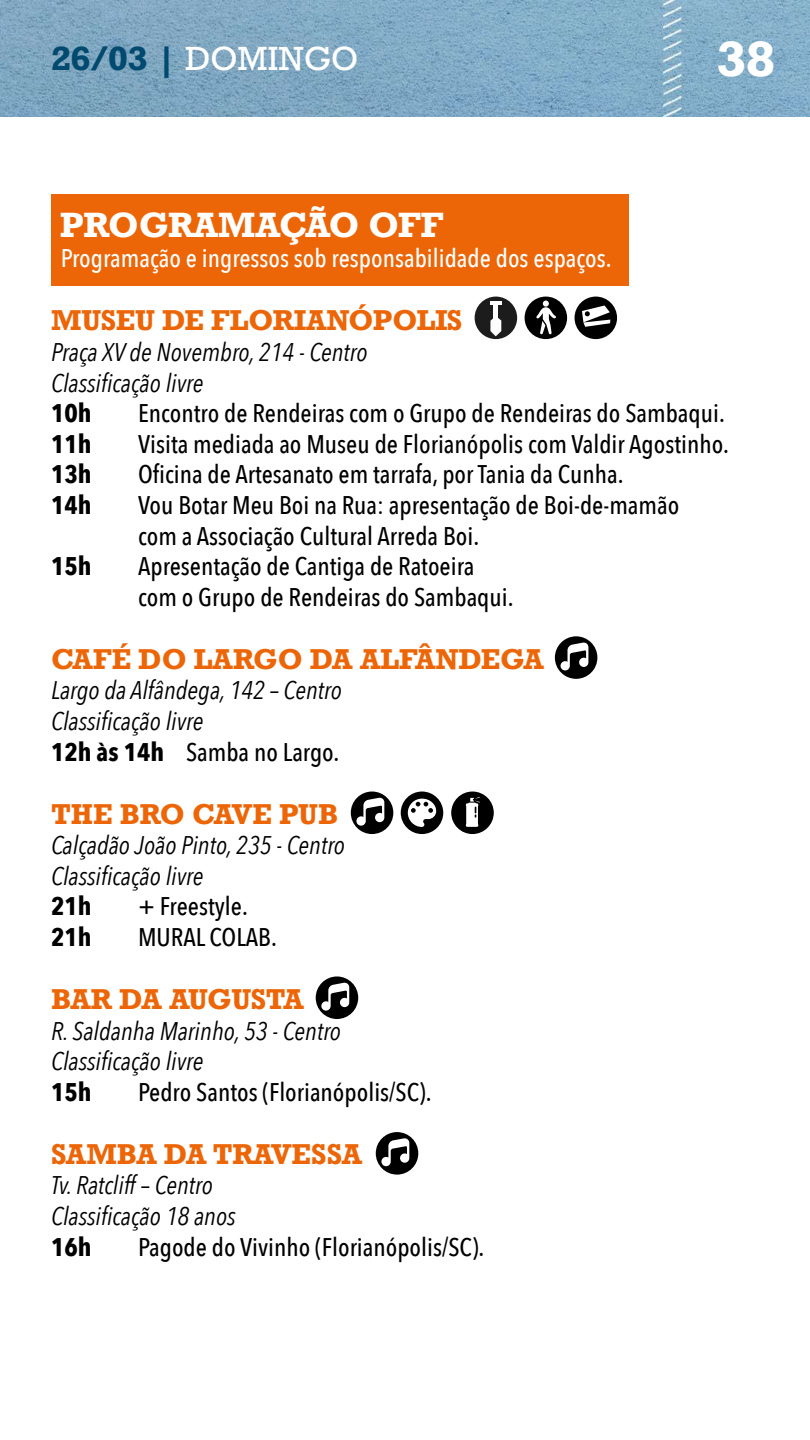
<style>
.page{position:relative;width:810px;height:1440px;background:#fff}
.page>*{position:absolute;margin:0;border:0;box-sizing:border-box;transform-origin:0 0}
.t1{font:700 46.5px "Rockwell";color:#fff}
.t2{font:700 33px "Rockwell";letter-spacing:-.025em;color:#fff}
.t3{font:31.5px "Rockwell";color:#fff}
.t4{font:700 27px "Rockwell";letter-spacing:-.015em;color:#ec6608}
.t5{font:500 25.5px/30.6px "Avenir Next Condensed";color:#000}
.t6{font:italic 25.5px/30.6px "Avenir Next Condensed";color:#000}
.t7{font:500 25.5px "Avenir Next Condensed";color:#fff}
.t8{font:700 25.5px "Avenir Next Condensed";color:#000}
.s1{font-weight:700;color:#004a6f}
.s2{font-weight:700;font-style:normal}
.s3{font-weight:500;font-style:normal}
</style>
<div class="page">
<div style="left:51px;top:195px;width:577px;height:91px;background:#ec6608"></div>
<img style="left:0;top:0;width:810px;height:117px">
<div style="left:555px;top:636px;width:42px;height:43px;background:#000;border-radius:50%"></div>
<svg style="left:561px;top:642px;width:27px;height:28px"></svg>
<div style="left:351px;top:792px;width:42px;height:42px;background:#000;border-radius:50%"></div>
<svg style="left:356px;top:798px;width:28px;height:28px"></svg>
<div style="left:316px;top:976px;width:42px;height:43px;background:#000;border-radius:50%"></div>
<svg style="left:321px;top:983px;width:28px;height:28px"></svg>
<div style="left:376px;top:1132px;width:42px;height:43px;background:#000;border-radius:50%"></div>
<svg style="left:381px;top:1138px;width:28px;height:28px"></svg>
<div style="left:401px;top:792px;width:42px;height:42px;background:#000;border-radius:50%"></div>
<svg style="left:408px;top:799px;width:28px;height:28px"></svg>
<div style="left:451px;top:792px;width:43px;height:42px;background:#000;border-radius:50%"></div>
<svg style="left:466px;top:797px;width:14px;height:30px"></svg>
<div style="left:525px;top:297px;width:42px;height:42px;background:#000;border-radius:50%"></div>
<svg style="left:536px;top:301px;width:20px;height:33px"></svg>
<div style="left:575px;top:297px;width:42px;height:42px;background:#000;border-radius:50%"></div>
<svg style="left:582px;top:306px;width:28px;height:21px"></svg>
<div style="left:475px;top:297px;width:42px;height:42px;background:#1c1c1c;border-radius:50%"></div>
<svg style="left:490px;top:316px;width:11px;height:20px"></svg>
<hr style="left:494px;top:303px;width:4px;height:19px;background:#fff">
<hr style="left:490px;top:301px;width:11px;height:4px;background:#fff">
<p class="t3" style="left:51px;top:40px;width:309px"><span class="s1">26/03 |</span> DOMINGO</p>
<h1 class="t1" style="left:717px;top:29px;width:60px">38</h1>
<p class="t2" style="left:60px;top:203px;width:385px">PROGRAMAÇÃO OFF</p>
<p class="t7" style="left:61px;top:243px;width:552px">Programação e ingressos sob responsabilidade dos espaços.</p>
<p class="t4" style="left:51px;top:303px;width:413px">MUSEU DE FLORIANÓPOLIS</p>
<p class="t6" style="left:51px;top:337px;width:318px">Praça XV de Novembro, 214 - Centro<br>Classificação livre</p>
<p class="t8" style="left:51px;top:398px;width:42px">10h</p>
<p class="t5" style="left:138px;top:398px;width:588px">Encontro de Rendeiras com o Grupo de Rendeiras do Sambaqui.</p>
<p class="t8" style="left:51px;top:428px;width:42px">11h</p>
<p class="t5" style="left:138px;top:428px;width:592px">Visita mediada ao Museu de Florianópolis com Valdir Agostinho.</p>
<p class="t8" style="left:51px;top:459px;width:42px">13h</p>
<p class="t5" style="left:138px;top:459px;width:487px">Oficina de Artesanato em tarrafa, por Tania da Cunha.</p>
<p class="t8" style="left:51px;top:489px;width:42px">14h</p>
<p class="t5" style="left:138px;top:490px;width:543px">Vou Botar Meu Boi na Rua: apresentação de Boi-de-mamão com a Associação Cultural Arreda Boi.</p>
<p class="t8" style="left:51px;top:551px;width:42px">15h</p>
<p class="t5" style="left:138px;top:551px;width:377px">Apresentação de Cantiga de Ratoeira com o Grupo de Rendeiras do Sambaqui.</p>
<p class="t4" style="left:51px;top:641px;width:494px">CAFÉ DO LARGO DA ALFÂNDEGA</p>
<p class="t6" style="left:51px;top:675px;width:292px">Largo da Alfândega, 142 – Centro<br>Classificação livre<br><span class="s2">12h às 14h</span> <span class="s3">Samba no Largo.</span></p>
<p class="t4" style="left:51px;top:796px;width:289px">THE BRO CAVE PUB</p>
<p class="t6" style="left:51px;top:830px;width:296px">Calçadão João Pinto, 235 - Centro<br>Classificação livre</p>
<p class="t8" style="left:51px;top:891px;width:42px">21h</p>
<p class="t5" style="left:138px;top:891px;width:111px">+ Freestyle.</p>
<p class="t8" style="left:51px;top:921px;width:42px">21h</p>
<p class="t5" style="left:138px;top:922px;width:140px">MURAL COLAB.</p>
<p class="t4" style="left:51px;top:982px;width:254px">BAR DA AUGUSTA</p>
<p class="t6" style="left:51px;top:1015px;width:292px">R. Saldanha Marinho, 53 - Centro<br>Classificação livre</p>
<p class="t8" style="left:51px;top:1076px;width:42px">15h</p>
<p class="t5" style="left:138px;top:1076px;width:295px">Pedro Santos (Florianópolis/SC).</p>
<p class="t4" style="left:51px;top:1136px;width:313px">SAMBA DA TRAVESSA</p>
<p class="t6" style="left:51px;top:1170px;width:186px">Tv. Ratcliff – Centro<br>Classificação 18 anos</p>
<p class="t8" style="left:51px;top:1231px;width:42px">16h</p>
<p class="t5" style="left:138px;top:1231px;width:348px">Pagode do Vivinho (Florianópolis/SC).</p>
</div>
